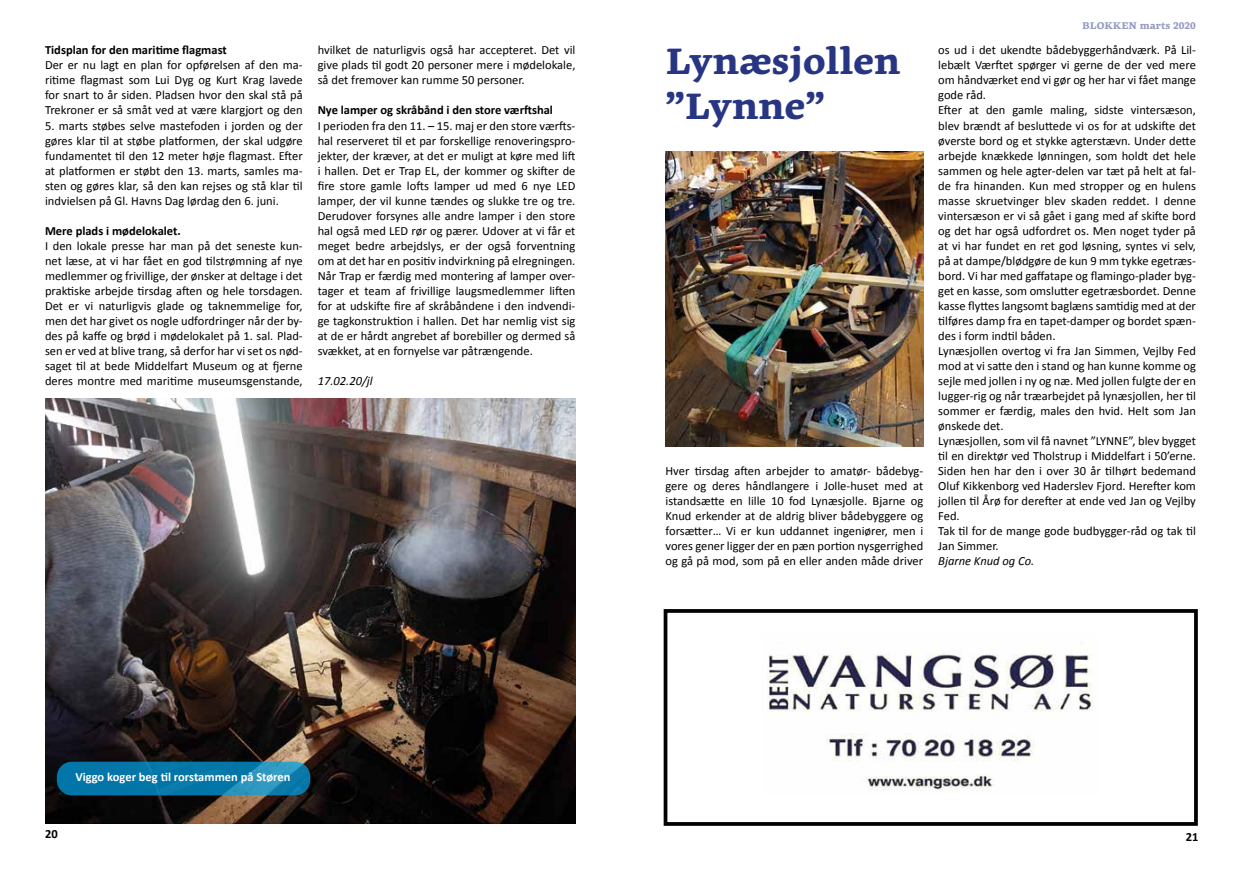
<style>
.page{position:relative;width:1241px;height:869px;background:#fff}
.page>*{position:absolute;margin:0;border:0;box-sizing:border-box;transform-origin:0 0}
.t1{font:800 37.5px/45px "Geneo Std";color:#283583}
.t2{font:12.5px/15px "Calibri";color:#000;text-align:justify}
.t3{font:700 12.5px "Calibri";color:#000}
.t4{font:700 12.5px "Calibri";color:#fff}
.t5{font:italic 12.5px "Calibri";color:#000}
.t6{font:800 10px "Geneo Std";color:#283583}
</style>
<div class="page">
<div style="left:663px;top:608px;width:534px;height:217px;border:4px solid #000"></div>
<img style="left:767px;top:647px;width:326px;height:144px">
<img style="left:665px;top:151px;width:258px;height:295px">
<img style="left:45px;top:398px;width:530px;height:425px">
<svg style="left:57px;top:761px;width:253px;height:34px;background:#0c7aa9"></svg>
<p class="t3" style="left:45px;top:42px;width:183px">Tidsplan for den maritime flagmast</p>
<p class="t2" style="left:45px;top:57px;width:259px">Der er nu lagt en plan for opførelsen af den ma&shy;ritime flagmast som Lui Dyg og Kurt Krag lavede for snart to år siden. Pladsen hvor den skal stå på Trekroner er så småt ved at være klargjort og den</p>
<p class="t2" style="left:45px;top:117px;width:259px">5. marts støbes selve mastefoden i jorden og der gøres klar til at støbe platformen, der skal udgøre fundamentet til den 12 meter høje flagmast. Efter at platformen er støbt den 13. marts, samles ma&shy;sten og gøres klar, så den kan rejses og stå klar til indvielsen på Gl. Havns Dag lørdag den 6. juni.</p>
<p class="t3" style="left:45px;top:222px;width:137px">Mere plads i mødelokalet.</p>
<p class="t2" style="left:45px;top:237px;width:259px">I den lokale presse har man på det seneste kun&shy;net læse, at vi har fået en god tilstrømning af nye medlemmer og frivillige, der ønsker at deltage i det praktiske arbejde tirsdag aften og hele torsdagen.<br>Det er vi naturligvis glade og taknemmelige for, men det har givet os nogle udfordringer når der by&shy;des på kaffe og brød i mødelokalet på 1. sal. Plad&shy;sen er ved at blive trang, så derfor har vi set os nød&shy;saget til at bede Middelfart Museum og at fjerne deres montre med maritime museumsgenstande,</p>
<p class="t2" style="left:318px;top:42px;width:259px">hvilket de naturligvis også har accepteret. Det vil give plads til godt 20 personer mere i mødelokale, så det fremover kan rumme 50 personer.</p>
<p class="t3" style="left:318px;top:102px;width:237px">Nye lamper og skråbånd i den store værftshal</p>
<p class="t2" style="left:318px;top:117px;width:259px">I perioden fra den 11. – 15. maj er den store værfts&shy;hal reserveret til et par forskellige renoveringspro&shy;jekter, der kræver, at det er muligt at køre med lift i hallen. Det er Trap EL, der kommer og skifter de fire store gamle lofts lamper ud med 6 nye LED lamper, der vil kunne tændes og slukke tre og tre.<br>Derudover forsynes alle andre lamper i den store hal også med LED rør og pærer. Udover at vi får et meget bedre arbejdslys, er der også forventning om at det har en positiv indvirkning på elregningen.<br>Når Trap er færdig med montering af lamper over&shy;tager et team af frivillige laugsmedlemmer liften for at udskifte fire af skråbåndene i den indvendi&shy;ge tagkonstruktion i hallen. Det har nemlig vist sig at de er hårdt angrebet af borebiller og dermed så svækket, at en fornyelse var påtrængende.</p>
<p class="t5" style="left:318px;top:372px;width:57px">17.02.20/jl</p>
<p class="t4" style="left:75px;top:768px;width:217px">Viggo koger beg til rorstammen på Støren</p>
<h1 class="t1" style="left:665px;top:38px;width:236px">Lynæsjollen ”Lynne”</h1>
<p class="t2" style="left:665px;top:462px;width:259px">Hver tirsdag aften arbejder to amatør- bådebyg&shy;gere og deres håndlangere i Jolle-huset med at istandsætte en lille 10 fod Lynæsjolle. Bjarne og Knud erkender at de aldrig bliver bådebyggere og forsætter… Vi er kun uddannet ingeniører, men i vores gener ligger der en pæn portion nysgerrighed og gå på mod, som på en eller anden måde driver</p>
<p class="t6" style="left:1081px;top:19px;width:115px">BLOKKEN marts 2020</p>
<p class="t2" style="left:938px;top:42px;width:259px;text-align:left">os ud i det ukendte bådebyggerhåndværk. På Lil&shy;lebælt Værftet spørger vi gerne de der ved mere om håndværket end vi gør og her har vi fået mange gode råd.<br>Efter at den gamle maling, sidste vintersæson, blev brændt af besluttede vi os for at udskifte det øverste bord og et stykke agterstævn. Under dette arbejde knækkede lønningen, som holdt det hele sammen og hele agter-delen var tæt på helt at fal&shy;de fra hinanden. Kun med stropper og en hulens masse skruetvinger blev skaden reddet. I denne vintersæson er vi så gået i gang med af skifte bord og det har også udfordret os. Men noget tyder på at vi har fundet en ret god løsning, syntes vi selv, på at dampe/blødgøre de kun 9 mm tykke egetræs&shy;bord. Vi har med gaffatape og flamingo-plader byg&shy;get en kasse, som omslutter egetræsbordet. Denne kasse flyttes langsomt baglæns samtidig med at der tilføres damp fra en tapet-damper og bordet spæn&shy;des i form indtil båden.<br>Lynæsjollen overtog vi fra Jan Simmen, Vejlby Fed mod at vi satte den i stand og han kunne komme og sejle med jollen i ny og næ. Med jollen fulgte der en lugger-rig og når træarbejdet på lynæsjollen, her til sommer er færdig, males den hvid. Helt som Jan ønskede det.<br>Lynæsjollen, som vil få navnet ”LYNNE”, blev bygget til en direktør ved Tholstrup i Middelfart i 50’erne.<br>Siden hen har den i over 30 år tilhørt bedemand Oluf Kikkenborg ved Haderslev Fjord. Herefter kom jollen til Årø for derefter at ende ved Jan og Vejlby Fed.<br>Tak til for de mange gode budbygger-råd og tak til Jan Simmer.</p>
<p class="t5" style="left:938px;top:552px;width:97px">Bjarne Knud og Co.</p>
<p class="t3" style="left:45px;top:825px;width:14px">20</p>
<p class="t3" style="left:1185px;top:828px;width:14px">21</p>
</div>
